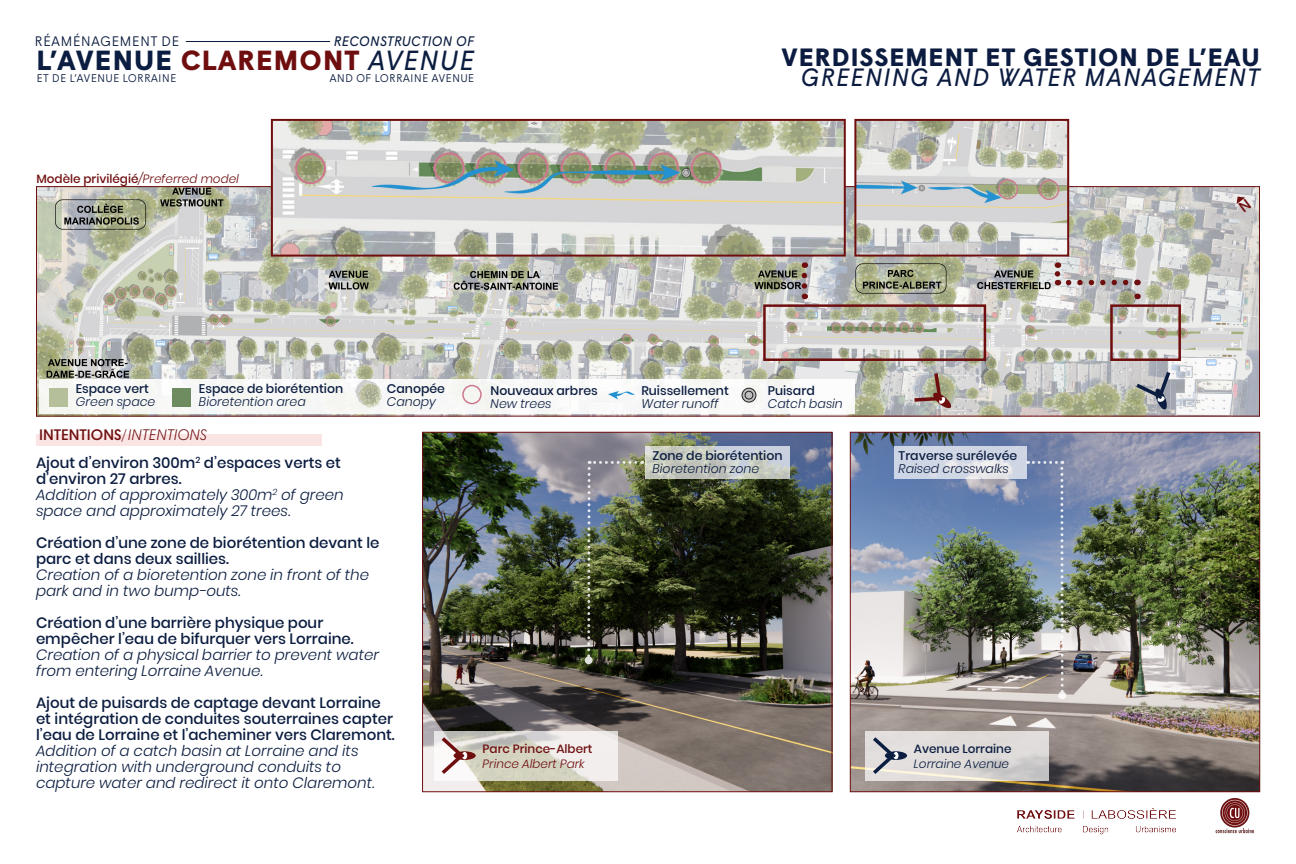
<style>
.page{position:relative;width:1296px;height:864px;background:#fff}
.page>*{position:absolute;margin:0;border:0;box-sizing:border-box;transform-origin:0 0}
.t1{font:700 27.65px "Wigrum";letter-spacing:.04em;color:#6f0e0f}
.Intercalaires{font:700 25px/20px "Wigrum";letter-spacing:.04em;color:#0b1c40;text-align:right}
.Paragraph_Style_2{font:500 15px/16px "Poppins";color:#0b1d40}
.Paragraph_Style_2-2{font:italic 300 15px/16px "Poppins";color:#0b1d40}
.Paragraph_Style_1{font:500 15px "Moskau Grotesk";color:#6f0e0f}
.t2{font:italic 13.8px "Wigrum";letter-spacing:.01em;color:#0b1d40}
.t3{font:300 13.8px "Wigrum";letter-spacing:.01em;color:#0b1d40}
.POINT_FORM{font:500 12.5px/13.5px "Poppins";color:#0b1d40}
.POINT_FORM-2{font:italic 300 12.5px/13.5px "Poppins";color:#0b1d40}
.TITRE_SECTION{font:500 12px/14.4px "Poppins";color:#6f0e0f}
.TITRE_SECTION-2{font:500 12px/14.4px "Poppins";color:#0b1d40}
.t4{font:300 11.15px "Wigrum";letter-spacing:.01em;color:#0b1d40}
.s1{color:#0b1d40}
.s2{font-weight:400;font-style:italic;color:#0b1d40}
.s3{font-weight:300;font-style:italic}
.s4{font-weight:400;font-style:italic}
.s5{font-weight:500;font-style:normal}
</style>
<div class="page">
<img style="left:1017px;top:809px;width:159px;height:26px">
<img style="left:1215px;top:799px;width:39px;height:35px">
<hr style="left:186px;top:41px;width:144px;height:1px;background:#0b1d40">
<img style="left:38px;top:188px;width:1220px;height:227px">
<div style="left:39px;top:379px;width:815px;height:35px;background:#f7f8f7"></div>
<img style="left:424px;top:434px;width:406px;height:356px">
<div style="left:422px;top:432px;width:410px;height:360px;border:1px solid #6f0e0f"></div>
<svg style="left:802px;top:262px;width:5px;height:24px"></svg>
<svg style="left:434px;top:732px;width:183px;height:49px;background:#deddd4"></svg>
<svg style="left:454px;top:751px;width:22px;height:9px"></svg>
<svg style="left:438px;top:734px;width:29px;height:44px"></svg>
<svg style="left:911px;top:369px;width:41px;height:40px;background:#afa298"></svg>
<div style="left:36px;top:435px;width:286px;height:11px;background:#fbe4e4"></div>
<svg style="left:646px;top:446px;width:144px;height:32px;background:#c7cbc7"></svg>
<img style="left:586px;top:461px;width:50px;height:201px">
<svg style="left:585px;top:656px;width:8px;height:8px"></svg>
<img style="left:274px;top:122px;width:569px;height:132px">
<div style="left:271px;top:119px;width:575px;height:138px;border:2px solid #6f0e0f"></div>
<div style="left:763px;top:304px;width:223px;height:57px;border:2px solid #6f0e0f"></div>
<img style="left:852px;top:434px;width:406px;height:356px">
<div style="left:850px;top:432px;width:410px;height:360px;border:1px solid #6f0e0f"></div>
<svg style="left:865px;top:732px;width:184px;height:49px;background:#dcd8d6"></svg>
<svg style="left:885px;top:751px;width:22px;height:9px"></svg>
<svg style="left:869px;top:734px;width:29px;height:44px"></svg>
<svg style="left:1132px;top:368px;width:41px;height:42px;background:#9fa4a5"></svg>
<svg style="left:894px;top:447px;width:132px;height:32px;background:#d4dae5"></svg>
<img style="left:1028px;top:461px;width:37px;height:236px">
<div style="left:1058px;top:691px;width:8px;height:8px;background:#f9f8f7;border-radius:50%"></div>
<img style="left:857px;top:122px;width:209px;height:132px">
<div style="left:854px;top:119px;width:215px;height:138px;border:2px solid #6f0e0f"></div>
<div style="left:1110px;top:304px;width:71px;height:57px;border:2px solid #6f0e0f"></div>
<svg style="left:1134px;top:280px;width:6px;height:19px"></svg>
<svg style="left:1057px;top:280px;width:69px;height:5px"></svg>
<svg style="left:1055px;top:262px;width:5px;height:12px"></svg>
<div style="left:50px;top:388px;width:18px;height:18px;background:#b5bf9a"></div>
<div style="left:173px;top:388px;width:18px;height:18px;background:#6f8c60"></div>
<svg style="left:355px;top:380px;width:27px;height:28px"></svg>
<div style="left:462px;top:385px;width:20px;height:19px;border:2px solid #cd788f;border-radius:50%"></div>
<svg style="left:742px;top:388px;width:14px;height:14px"></svg>
<div style="left:742px;top:388px;width:14px;height:14px;border:1px solid #241f21;border-radius:50%"></div>
<div style="left:745px;top:391px;width:8px;height:8px;background:#bfbfbf;border-radius:50%"></div>
<div style="left:745px;top:391px;width:8px;height:8px;border:1px solid #241f21;border-radius:50%"></div>
<svg style="left:608px;top:391px;width:27px;height:9px"></svg>
<svg style="left:1237px;top:197px;width:14px;height:16px"></svg>
<p class="t3" style="left:35px;top:31px;width:146px">RÉAMÉNAGEMENT DE</p>
<h1 class="t1" style="left:37px;top:39px;width:439px"><span class="s1">L’AVENUE</span> CLAREMONT <span class="s2">AVENUE</span></h1>
<p class="t2" style="left:334px;top:31px;width:142px">RECONSTRUCTION OF</p>
<p class="t4" style="left:37px;top:70px;width:142px">ET DE L’AVENUE LORRAINE</p>
<p class="t4" style="left:329px;top:70px;width:147px">AND OF LORRAINE AVENUE</p>
<p class="TITRE_SECTION" style="left:36px;top:171px;width:204px">Modèle privilégié<span class="s3">/Preferred model</span></p>
<p class="Intercalaires" style="left:782px;top:46px;width:480px">VERDISSEMENT ET GESTION DE L’EAU<br><span class="s4">GREENING AND WATER MANAGEMENT</span></p>
<p class="POINT_FORM" style="left:199px;top:382px;width:146px">Espace de biorétention<br><span class="s3">Bioretention area</span></p>
<p class="POINT_FORM" style="left:387px;top:382px;width:60px">Canopée<br><span class="s3">Canopy</span></p>
<p class="POINT_FORM" style="left:641px;top:384px;width:89px">Ruissellement<br><span class="s3">Water runoff</span></p>
<p class="POINT_FORM-2" style="left:768px;top:384px;width:77px"><span class="s5">Puisard<br></span>Catch basin</p>
<p class="POINT_FORM" style="left:76px;top:382px;width:81px">Espace vert<br><span class="s3">Green space</span></p>
<p class="POINT_FORM" style="left:491px;top:384px;width:109px">Nouveaux arbres<br><span class="s3">New trees</span></p>
<p class="Paragraph_Style_1" style="left:39px;top:426px;width:169px">INTENTIONS/<span class="s3">INTENTIONS</span></p>
<p class="Paragraph_Style_2" style="left:36px;top:455px;width:307px">Ajout d’environ 300m<sup>2</sup> d’espaces verts et</p>
<p class="Paragraph_Style_2-2" style="left:36px;top:471px;width:309px"><span class="s5">d’environ 27 arbres.<br></span>Addition of approximately 300m<sup>2</sup> of green space and approximately 27 trees.</p>
<p class="Paragraph_Style_2" style="left:36px;top:535px;width:345px">Création d’une zone de biorétention devant le parc et dans deux saillies.<br><span class="s3">Creation of a bioretention zone in front of the park and in two bump-outs.</span></p>
<p class="Paragraph_Style_2" style="left:36px;top:615px;width:345px">Création d’une barrière physique pour empêcher l’eau de bifurquer vers Lorraine.<br><span class="s3">Creation of a physical barrier to prevent water from entering Lorraine Avenue.</span></p>
<p class="Paragraph_Style_2" style="left:36px;top:695px;width:360px">Ajout de puisards de captage devant Lorraine et intégration de conduites souterraines capter l’eau de Lorraine et l’acheminer vers Claremont.<br><span class="s3">Addition of a catch basin at Lorraine and its integration with underground conduits to capture water and redirect it onto Claremont.</span></p>
<p class="POINT_FORM" style="left:652px;top:449px;width:132px">Zone de biorétention<br><span class="s3">Bioretention zone</span></p>
<p class="TITRE_SECTION" style="left:483px;top:742px;width:111px">Parc Prince-Albert<br><span class="s3">Prince Albert Park</span></p>
<p class="POINT_FORM" style="left:899px;top:449px;width:120px">Traverse surélevée<br><span class="s3">Raised crosswalks</span></p>
<p class="TITRE_SECTION-2" style="left:914px;top:742px;width:99px">Avenue Lorraine<br><span class="s3">Lorraine Avenue</span></p>
</div>
